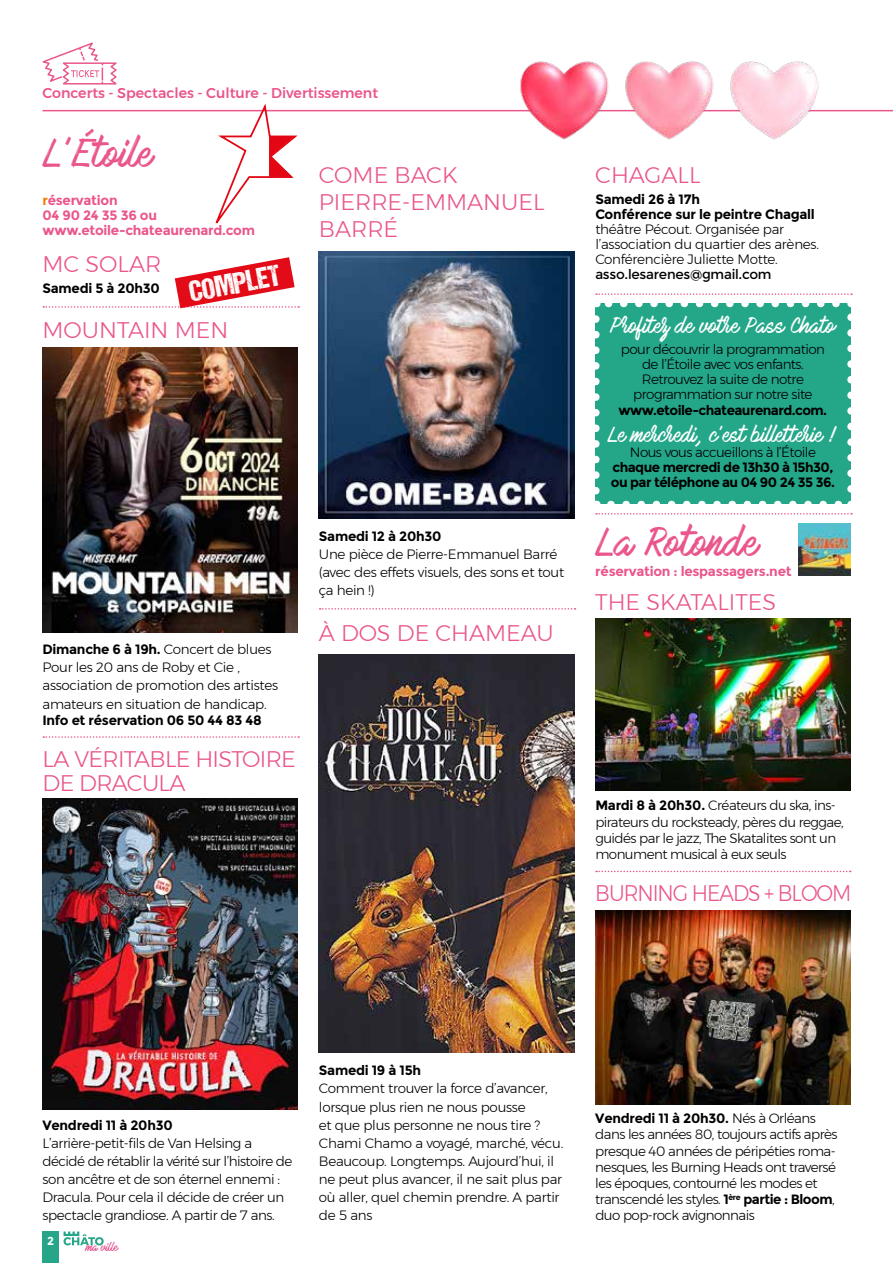
<style>
.page{position:relative;width:893px;height:1263px;background:#fff}
.page>*{position:absolute;margin:0;border:0;box-sizing:border-box;transform-origin:0 0}
.t1{font:36px "Mark My Words";color:#ea558c}
.t2{font:30px "DCC Ash";color:#fff}
.t3{font:300 22.5px/27px "Montserrat";color:#ea558c}
.t4{font:300 22.5px/24px "Montserrat";letter-spacing:-.03em;color:#ea558c}
.t5{font:300 22.5px "Montserrat";letter-spacing:-.05em;color:#ea558c;scale:.91 1}
.t6{font:19.5px "Mark My Words";letter-spacing:-.005em;color:#fff}
.t7{font:500 14.25px "Montserrat";color:#ea558c}
.t8{font:300 13.5px/18.1px "Montserrat";letter-spacing:-.03em;color:#000}
.t9{font:700 13.5px/15px "Montserrat";letter-spacing:-.02em;color:#000}
.t10{font:700 13.5px/15px "Montserrat";letter-spacing:-.04em;color:#000}
.t11{font:700 13.5px/15px "Montserrat";letter-spacing:-.02em;color:#ea558c}
.t12{font:13.5px "Montserrat";letter-spacing:-.02em;color:#000}
.t13{font:700 11.55px "Montserrat";color:#fff}
.t14{font:10.35px "Mark My Words";color:#e64e8f}
.s1{color:#ef7d05}
.s2{font-weight:700}
</style>
<div class="page">
<hr style="left:43px;top:110px;width:850px;height:1px;background:#ea558c">
<svg style="left:43px;top:736px;width:256px;height:2px"></svg>
<svg style="left:596px;top:871px;width:255px;height:1px"></svg>
<svg style="left:320px;top:608px;width:256px;height:2px"></svg>
<img style="left:799px;top:524px;width:51px;height:52px">
<svg style="left:595px;top:293px;width:258px;height:221px;background:#3eb096"></svg>
<img style="left:595px;top:619px;width:255px;height:172px">
<img style="left:319px;top:654px;width:255px;height:399px">
<img style="left:43px;top:799px;width:255px;height:311px">
<img style="left:43px;top:348px;width:255px;height:284px">
<svg style="left:209px;top:104px;width:91px;height:120px"></svg>
<svg style="left:42px;top:42px;width:75px;height:43px"></svg>
<svg style="left:43px;top:257px;width:256px;height:51px"></svg>
<img style="left:319px;top:252px;width:255px;height:266px">
<img style="left:595px;top:910px;width:255px;height:194px">
<img style="left:512px;top:61px;width:318px;height:79px">
<svg style="left:64px;top:1231px;width:40px;height:14px"></svg>
<div style="left:43px;top:1231px;width:16px;height:32px;background:#26a588"></div>
<p class="t7" style="left:43px;top:82px;width:337px">Concerts - Spectacles - Culture - Divertissement</p>
<h1 class="t1" style="left:43px;top:134px;width:112px">L'Étoile</h1>
<p class="t11" style="left:43px;top:193px;width:214px"><span class="s1">r</span>éservation<br>04 90 24 35 36 ou www.etoile-chateaurenard.com</p>
<h2 class="t2" style="left:187px;top:275px;width:93px;rotate:-10deg">COMPLET</h2>
<h3 class="t3" style="left:319px;top:161px;width:227px">COME BACK<br>PIERRE-EMMANUEL<br>BARRÉ</h3>
<h3 class="t3" style="left:595px;top:161px;width:107px">CHAGALL</h3>
<p class="t9" style="left:595px;top:192px;width:221px">Samedi 26 à 17h<br>Conférence sur le peintre Chagall</p>
<p class="t8" style="left:595px;top:222px;width:225px;line-height:15px">théâtre Pécout. Organisée par l’association du quartier des arènes.<br>Conférencière Juliette Motte.</p>
<p class="t12" style="left:595px;top:267px;width:178px">asso.lesarenes@gmail.com</p>
<h3 class="t3" style="left:43px;top:250px;width:121px">MC SOLAR</h3>
<p class="t9" style="left:43px;top:281px;width:119px">Samedi 5 à 20h30</p>
<h3 class="t3" style="left:43px;top:316px;width:187px">MOUNTAIN MEN</h3>
<p class="t8" style="left:43px;top:640px;width:237px"><span class="s2">Dimanche 6 à 19h.</span> Concert de blues Pour les 20 ans de Roby et Cie , association de promotion des artistes amateurs en situation de handicap.</p>
<p class="t9" style="left:43px;top:712px;width:221px">Info et réservation 06 50 44 83 48</p>
<h3 class="t4" style="left:43px;top:747px;width:255px">LA VÉRITABLE HISTOIRE<br>DE DRACULA</h3>
<p class="t9" style="left:319px;top:529px;width:124px">Samedi 12 à 20h30</p>
<p class="t8" style="left:319px;top:545px;width:247px">Une pièce de Pierre-Emmanuel Barré (avec des effets visuels, des sons et tout ça hein !)</p>
<h3 class="t3" style="left:319px;top:619px;width:236px">À DOS DE CHAMEAU</h3>
<h3 class="t6" style="left:610px;top:315px;width:226px">Profitez de votre Pass Chato</h3>
<p class="t8" style="left:621px;top:342px;width:206px;line-height:15px;text-align:center">pour découvrir la programmation de l’Étoile avec vos enfants.<br>Retrouvez la suite de notre programmation sur notre site</p>
<p class="t10" style="left:619px;top:403px;width:210px">www.etoile-chateaurenard.com.</p>
<h3 class="t6" style="left:607px;top:424px;width:233px">Le mercredi, c’est billetterie !</h3>
<p class="t8" style="left:630px;top:443px;width:188px">Nous vous accueillons à l’Étoile</p>
<p class="t10" style="left:611px;top:460px;width:226px">chaque mercredi de 13h30 à 15h30, ou par téléphone au 04 90 24 35 36.</p>
<h1 class="t1" style="left:595px;top:523px;width:165px">La Rotonde</h1>
<p class="t11" style="left:595px;top:563px;width:198px">réservation : lespassagers.net</p>
<h3 class="t3" style="left:595px;top:588px;width:182px">THE SKATALITES</h3>
<p class="t8" style="left:595px;top:797px;width:250px;line-height:16.2px"><span class="s2">Mardi 8 à 20h30.</span> Créateurs du ska, ins&shy;pirateurs du rocksteady, pères du reggae, guidés par le jazz, The Skatalites sont un monument musical à eux seuls</p>
<h3 class="t5" style="left:595px;top:876px;width:283px">BURNING HEADS + BLOOM</h3>
<p class="t9" style="left:43px;top:1117px;width:132px">Vendredi 11 à 20h30</p>
<p class="t8" style="left:43px;top:1134px;width:251px">L’arrière-petit-fils de Van Helsing a décidé de rétablir la vérité sur l’histoire de son ancêtre et de son éternel ennemi :<br>Dracula. Pour cela il décide de créer un spectacle grandiose. A partir de 7 ans.</p>
<p class="t13" style="left:47px;top:1234px;width:8px">2</p>
<p class="t14" style="left:86px;top:1241px;width:34px">ma ville</p>
<p class="t9" style="left:319px;top:1063px;width:104px">Samedi 19 à 15h</p>
<p class="t8" style="left:319px;top:1079px;width:246px">Comment trouver la force d’avancer, lorsque plus rien ne nous pousse<br>et que plus personne ne nous tire ?<br>Chami Chamo a voyagé, marché, vécu.<br>Beaucoup. Longtemps. Aujourd’hui, il ne peut plus avancer, il ne sait plus par où aller, quel chemin prendre. A partir de 5 ans</p>
<p class="t8" style="left:595px;top:1110px;width:244px;line-height:16.2px"><span class="s2">Vendredi 11 à 20h30.</span> Nés à Orléans dans les années 80, toujours actifs après presque 40 années de péripéties roma&shy;nesques, les Burning Heads ont traversé les époques, contourné les modes et transcendé les styles. <span class="s2">1</span><sup>ère</sup> <span class="s2">partie : Bloom</span>, duo pop-rock avignonnais</p>
</div>
